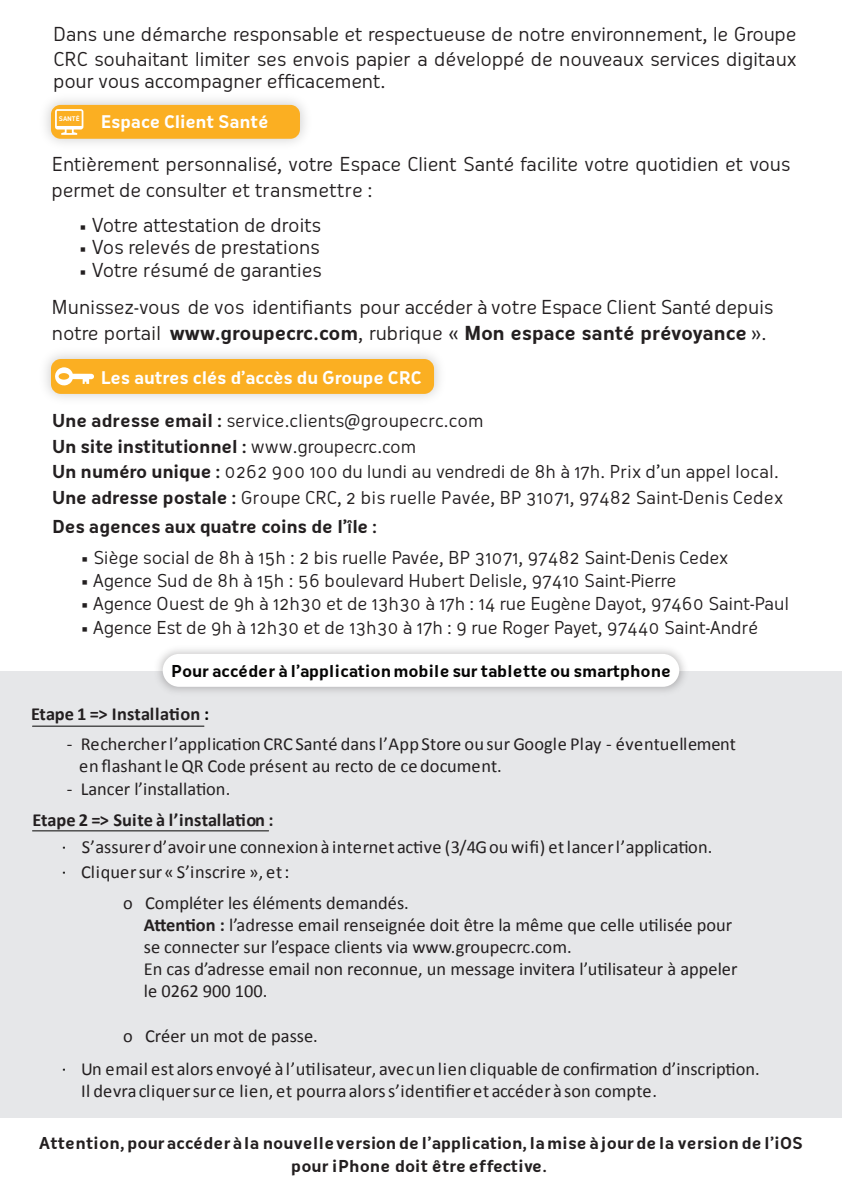
<style>
.page{position:relative;width:842px;height:1191px;background:#fff}
.page>*{position:absolute;margin:0;border:0;box-sizing:border-box;transform-origin:0 0}
.t1{font:18.8px/24.4px "Oceania";letter-spacing:-.015em;color:#231f20}
.t2{font:700 18.8px "Oceania";letter-spacing:-.01em;color:#231f20}
.t3{font:18.4px/22px "Calibri";color:#231f20}
.t4{font:700 18.4px "Calibri";letter-spacing:.005em;color:#231f20}
.t5{font:17.4px/26.4px "Oceania";color:#231f20}
.t6{font:700 17.4px "Oceania";letter-spacing:-.01em;color:#231f20}
.t7{font:700 17px "Oceania";letter-spacing:-.01em;color:#fff}
.t8{font:700 16px/23.2px "Oceania";letter-spacing:.005em;color:#231f20;text-align:center}
.t9{font:700 16px "Oceania";letter-spacing:-.005em;color:#050504}
.t10{font:700 6.2px "Oceania";color:#fff}
.s1{font-size:17px}
.s2{font-weight:400}
.s3{font-weight:700}
.s4{color:#050504}
</style>
<div class="page">
<div style="left:0;top:671px;width:842px;height:447px;background:#e6e7e9"></div>
<img style="left:46px;top:100px;width:259px;height:43px">
<div style="left:51px;top:105px;width:249px;height:34px;background:#fbaf22;border-radius:10px"></div>
<svg style="left:55px;top:109px;width:28px;height:26px"></svg>
<div style="left:46px;top:354px;width:393px;height:44px;background:#ededed"></div>
<div style="left:51px;top:359px;width:383px;height:35px;background:#fbaf22;border-radius:10px"></div>
<svg style="left:55px;top:367px;width:39px;height:18px"></svg>
<div style="left:59px;top:373px;width:10px;height:7px;background:#fbaf22;border-radius:50%"></div>
<div style="left:163px;top:654px;width:516px;height:33px;background:#fff;border-radius:16px"></div>
<hr style="left:33px;top:725px;width:171px;height:1px;background:#050504">
<hr style="left:33px;top:830px;width:236px;height:1px;background:#050504">
<p class="t1" style="left:53px;top:22px;width:745px">Dans une démarche responsable et respectueuse de notre environnement, le Groupe<br>CRC souhaitant limiter ses envois papier a développé de nouveaux services digitaux</p>
<p class="t1" style="left:53px;top:69px;width:334px">pour vous accompagner efficacement.</p>
<p class="t10" style="left:59px;top:115px;width:22px">SANTÉ</p>
<p class="t7" style="left:101px;top:112px;width:169px">Espace Client Santé</p>
<p class="t1" style="left:52px;top:151px;width:740px;line-height:26.4px">Entièrement personnalisé, votre Espace Client Santé facilite votre quotidien et vous permet de consulter et transmettre :</p>
<p class="t1" style="left:79px;top:213px;width:244px"><span class="s1">•</span> Votre attestation de droits</p>
<p class="t1" style="left:79px;top:235px;width:242px"><span class="s1">•</span> Vos relevés de prestations</p>
<p class="t1" style="left:52px;top:251px;width:723px;line-height:37px;text-indent:27px"><span class="s1">•</span> Votre résumé de garanties<br>Munissez-vous de vos identifiants pour accéder à votre Espace Client Santé depuis</p>
<p class="t2" style="left:52px;top:322px;width:716px"><span class="s2">notre portail</span> www.groupecrc.com<span class="s2">, rubrique «</span> Mon espace santé prévoyance <span class="s2">».</span></p>
<p class="t7" style="left:101px;top:367px;width:322px">Les autres clés d’accès du Groupe CRC</p>
<p class="t5" style="left:52px;top:408px;width:433px"><span class="s3">Une adresse email :</span> service.clients@groupecrc.com</p>
<p class="t5" style="left:52px;top:458px;width:732px"><span class="s3">Un numéro unique :</span> 0262 900 100 du lundi au vendredi de 8h à 17h. Prix d’un appel local.<br><span class="s3">Une adresse postale :</span> Groupe CRC, 2 bis ruelle Pavée, BP 31071, 97482 Saint-Denis Cedex</p>
<p class="t6" style="left:52px;top:516px;width:327px">Des agences aux quatre coins de l’île :</p>
<p class="t5" style="left:80px;top:544px;width:649px">• Siège social de 8h à 15h : 2 bis ruelle Pavée, BP 31071, 97482 Saint-Denis Cedex</p>
<p class="t5" style="left:80px;top:567px;width:597px">• Agence Sud de 8h à 15h : 56 boulevard Hubert Delisle, 97410 Saint-Pierre</p>
<p class="t5" style="left:80px;top:591px;width:710px">• Agence Ouest de 9h à 12h30 et de 13h30 à 17h : 14 rue Eugène Dayot, 97460 Saint-Paul</p>
<p class="t5" style="left:80px;top:614px;width:679px">• Agence Est de 9h à 12h30 et de 13h30 à 17h : 9 rue Roger Payet, 97440 Saint-André</p>
<p class="t6" style="left:52px;top:436px;width:366px">Un site institutionnel : <span class="s2">www.groupecrc.com</span></p>
<p class="t9" style="left:171px;top:661px;width:501px">Pour accéder à l’applicationmobile sur tablette ou smartphone</p>
<p class="t4" style="left:31px;top:702px;width:179px">Etape 1 =&gt; Installation <span class="s4">:</span></p>
<p class="t3" style="left:79px;top:733px;width:658px;text-indent:-12px">- Rechercherl’application CRC Santé dansl’App Store ou sur Google Play - éventuellement en flashantle QR Code présent au recto de ce document.</p>
<p class="t3" style="left:67px;top:777px;width:165px">- Lancer l’installation.</p>
<p class="t3" style="left:62px;top:806px;width:652px;line-height:27.6px;text-indent:-29px"><span class="s3">Etape 2 =&gt; Suite à l’installation :<br></span><span class="s4">·</span> S’assurerd’avoirune connexion à internet active (3/4Gouwifi) etlancerl’application.</p>
<p class="t3" style="left:62px;top:860px;width:229px"><span class="s4">·</span> Cliquersur« S’inscrire », et<span class="s4">:</span></p>
<p class="t3" style="left:144px;top:892px;width:595px;text-indent:-21px">o Compléter les éléments demandés.<br><span class="s3">Attention :</span> l’adresse email renseignée doit être la même que celle utilisée pour se connecter sur l’espace clients via www.groupecrc.com.<br>En cas d’adresse email non reconnue, un message invitera l’utilisateur à appeler le 0262 900 100.</p>
<p class="t3" style="left:123px;top:1024px;width:196px">o Créer un mot de passe.</p>
<p class="t3" style="left:81px;top:1057px;width:680px;text-indent:-19px"><span class="s4">·</span> Un email est alors envoyé à l’utilisateur, avecun lien cliquable de confirmation d’inscription.<br>Il devra cliquersurce lien, et pourra alorss’identifieret accéderà son compte.</p>
<p class="t8" style="left:39px;top:1131px;width:765px">Attention, pouraccéderàla nouvelleversionde l’application, lamise àjourde la versionde l’iOS pour iPhone doit être effective.</p>
</div>
